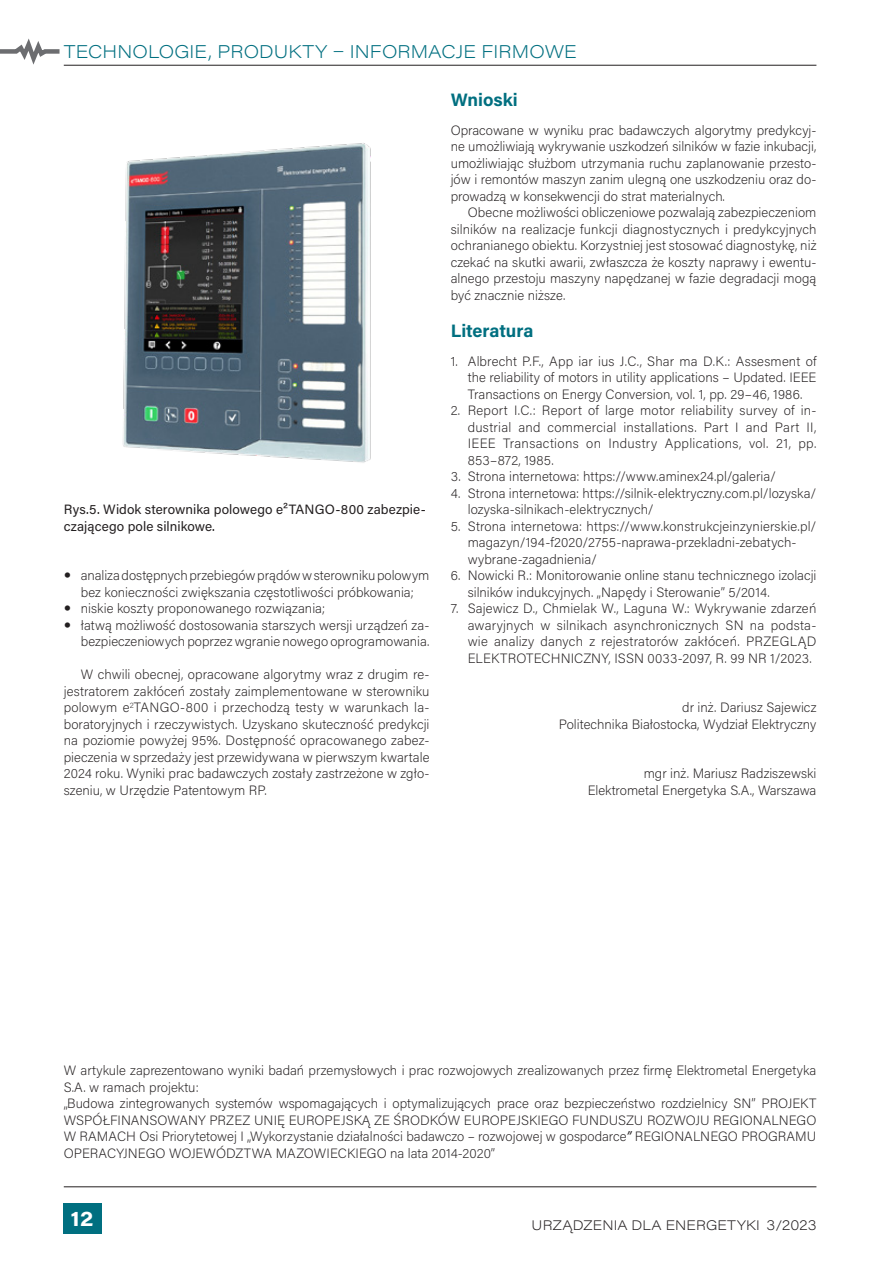
<style>
.page{position:relative;width:893px;height:1263px;background:#fff}
.page>*{position:absolute;margin:0;border:0;box-sizing:border-box;transform-origin:0 0}
.t1{font:700 21px "Acumin Pro Wide";color:#fff}
.t2{font:200 18px "Acumin Pro Wide";letter-spacing:.005em;color:#006f80}
.t3{font:700 18px "Acumin Pro";letter-spacing:-.005em;color:#006f80}
.t4{font:200 13.5px/16.5px "Acumin Pro";color:#231f20;text-align:justify}
.t5{font:13.5px/16.5px "Acumin Pro";letter-spacing:.01em;color:#231f20}
.t6{font:200 13.5px "Acumin Pro Wide";letter-spacing:.01em;color:#231f20}
.s1{font-weight:400;font-style:italic}
</style>
<div class="page">
<div style="left:64px;top:1204px;width:38px;height:30px;background:#006f80"></div>
<img style="left:123px;top:143px;width:248px;height:320px">
<hr style="left:64px;top:1186px;width:752px;height:1px;background:#231f20">
<hr style="left:64px;top:65px;width:752px;height:1px;background:#231f20">
<svg style="left:0;top:38px;width:64px;height:28px"></svg>
<h2 class="t2" style="left:64px;top:39px;width:514px">TECHNOLOGIE, PRODUKTY – INFORMACJE FIRMOWE</h2>
<p class="t5" style="left:64px;top:501px;width:364px">Rys.5. Widok sterownika polowego e²TANGO-800 zabezpie&shy;czającego pole silnikowe.</p>
<p class="t4" style="left:81px;top:567px;width:350px;text-align:left">analiza dostępnych przebiegów prądów w sterowniku polowym bez konieczności zwiększania częstotliwości próbkowania; niskie koszty proponowanego rozwiązania;<br>łatwą możliwość dostosowania starszych wersji urządzeń za&shy;bezpieczeniowych poprzez wgranie nowego oprogramowania.</p>
<p class="t4" style="left:64px;top:666px;width:367px;text-indent:17px">W chwili obecnej, opracowane algorytmy wraz z drugim re&shy;jestratorem zakłóceń zostały zaimplementowane w sterowniku polowym e<sup>2</sup>TANGO-800 i przechodzą testy w warunkach la&shy;boratoryjnych i rzeczywistych. Uzyskano skuteczność predykcji na poziomie powyżej 95%. Dostępność opracowanego zabez&shy;pieczenia w sprzedaży jest przewidywana w pierwszym kwartale 2024 roku. Wyniki prac badawczych zostały zastrzeżone w zgło&shy;szeniu, w Urzędzie Patentowym RP.</p>
<h2 class="t3" style="left:451px;top:87px;width:68px">Wnioski</h2>
<p class="t4" style="left:451px;top:121px;width:367px">Opracowane w wyniku prac badawczych algorytmy predykcyj&shy;ne umożliwiają wykrywanie uszkodzeń silników w fazie inkubacji, umożliwiając służbom utrzymania ruchu zaplanowanie przesto&shy;jów i remontów maszyn zanim ulegną one uszkodzeniu oraz do&shy;prowadzą w konsekwencji do strat materialnych.</p>
<p class="t4" style="left:451px;top:204px;width:367px;text-indent:17px">Obecne możliwości obliczeniowe pozwalają zabezpieczeniom silników na realizacje funkcji diagnostycznych i predykcyjnych ochranianego obiektu. Korzystniej jest stosować diagnostykę, niż czekać na skutki awarii, zwłaszcza że koszty naprawy i ewentu&shy;alnego przestoju maszyny napędzanej w fazie degradacji mogą być znacznie niższe.</p>
<h2 class="t3" style="left:451px;top:318px;width:84px">Literatura</h2>
<p class="t4" style="left:468px;top:352px;width:350px;text-indent:-17px">1. Albrecht P.F., App iar ius J.C., Shar ma D.K.: Assesment of the reliability of motors in utility applications – Updated. IEEE Transactions on Energy Conversion, vol. 1, pp. 29–46, 1986.</p>
<p class="t4" style="left:468px;top:402px;width:350px;text-indent:-17px">2. Report I.C.: Report of large motor reliability survey of in&shy;dustrial and commercial installations. Part I and Part II, IEEE Transactions on Industry Applications, vol. 21, pp.<br>853–872, 1985.</p>
<p class="t4" style="left:451px;top:468px;width:327px">3. Strona internetowa: https://www.aminex24.pl/galeria/</p>
<p class="t4" style="left:468px;top:484px;width:350px;text-indent:-17px">4. Strona internetowa: https://silnik-elektryczny.com.pl/lozyska/ lozyska-silnikach-elektrycznych/</p>
<p class="t4" style="left:468px;top:517px;width:350px;text-align:left;text-indent:-17px">5. Strona internetowa: https://www.konstrukcjeinzynierskie.pl/ magazyn/194-f2020/2755-naprawa-przekladni-zebatych&shy;wybrane-zagadnienia/</p>
<p class="t4" style="left:468px;top:567px;width:350px;text-indent:-17px">6. Nowicki R.: Monitorowanie online stanu technicznego izolacji silników indukcyjnych. „Napędy i Sterowanie” 5/2014.</p>
<p class="t4" style="left:468px;top:600px;width:350px;text-indent:-17px">7. Sajewicz D., Chmielak W., Laguna W.: Wykrywanie zdarzeń awaryjnych w silnikach asynchronicznych SN na podsta&shy;wie analizy danych z rejestratorów zakłóceń. PRZEGLĄD ELEKTROTECHNICZNY, ISSN 0033-2097, R. 99 NR 1/2023.</p>
<p class="t4" style="left:559px;top:699px;width:259px;text-align:right">dr inż. Dariusz Sajewicz<br>Politechnika Białostocka, Wydział Elektryczny</p>
<p class="t4" style="left:588px;top:765px;width:230px;text-align:right">mgr inż. Mariusz Radziszewski<br>Elektrometal Energetyka S.A., Warszawa</p>
<p class="t4" style="left:64px;top:1062px;width:754px;text-align:left">W artykule zaprezentowano wyniki badań przemysłowych i prac rozwojowych zrealizowanych przez firmę Elektrometal Energetyka S.A. w ramach projektu:<br>„Budowa zintegrowanych systemów wspomagających i optymalizujących prace oraz bezpieczeństwo rozdzielnicy SN” PROJEKT WSPÓŁFINANSOWANY PRZEZ UNIĘ EUROPEJSKĄ ZE ŚRODKÓW EUROPEJSKIEGO FUNDUSZU ROZWOJU REGIONALNEGO W RAMACH Osi Priorytetowej I „Wykorzystanie działalności badawczo – rozwojowej w gospodarce<span class="s1">”</span> REGIONALNEGO PROGRAMU OPERACYJNEGO WOJEWÓDZTWA MAZOWIECKIEGO na lata 2014-2020”</p>
<h1 class="t1" style="left:71px;top:1204px;width:24px">12</h1>
<p class="t6" style="left:532px;top:1216px;width:286px">URZĄDZENIA DLA ENERGETYKI 3/2023</p>
</div>
